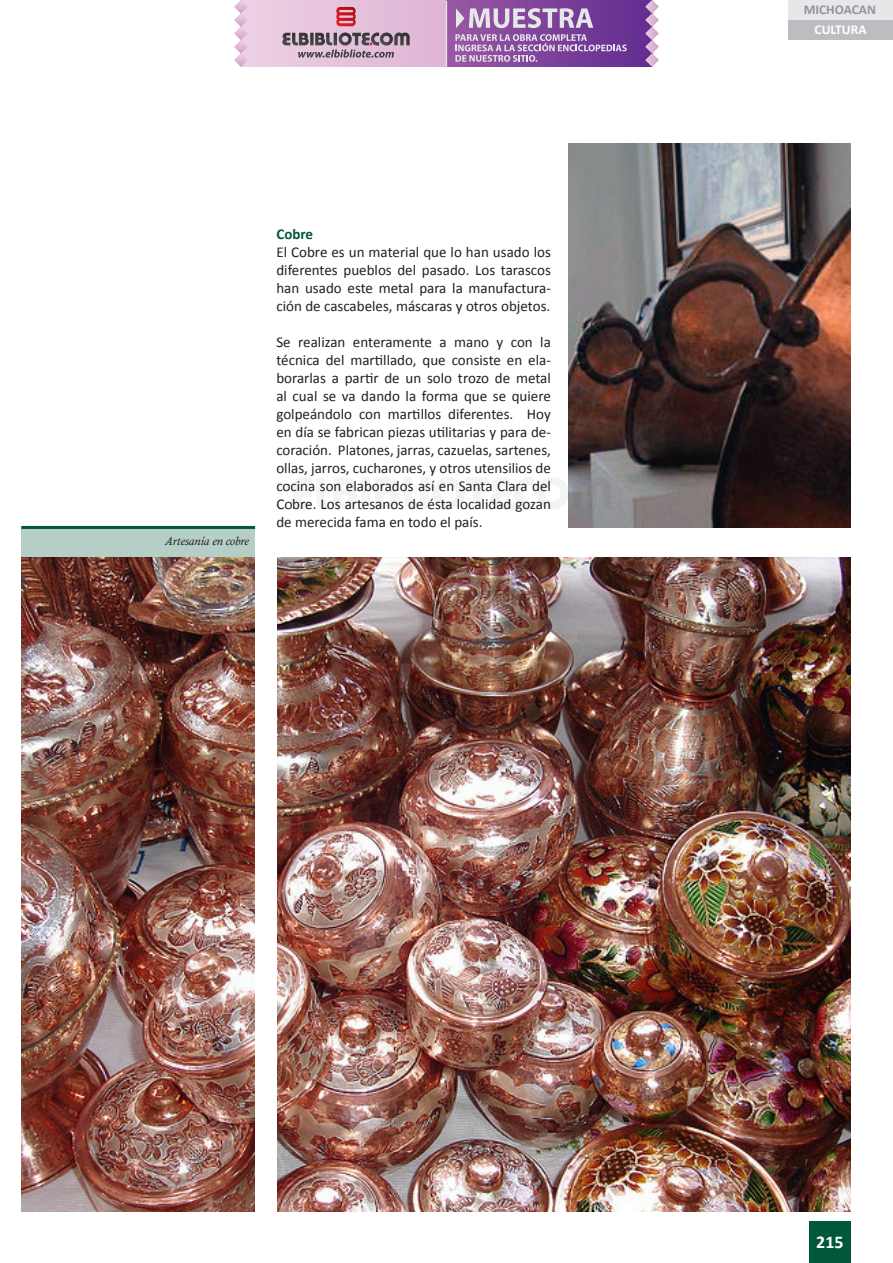
<style>
.page{position:relative;width:893px;height:1263px;background:#fff}
.page>*{position:absolute;margin:0;border:0;box-sizing:border-box;transform-origin:0 0}
.t1{font:700 18px "Calibri";color:#fff}
.texto{font:15px/18px "Calibri";color:#231f20;text-align:justify}
.texto-2{font:700 15px "Calibri";color:#00573c}
.t2{font:700 13.5px "Calibri";color:#939598}
.t3{font:700 13.5px "Calibri";color:#fff}
.t4{font:italic 12px "Calisto";color:#231f20}
</style>
<div class="page">
<div style="left:809px;top:1222px;width:41px;height:41px;background:#00573c"></div>
<div style="left:788px;top:0;width:105px;height:20px;background:#e6e7e9"></div>
<div style="left:788px;top:20px;width:105px;height:20px;background:#bcbdc0"></div>
<div style="left:21px;top:528px;width:234px;height:28px;background:#b5cfc7"></div>
<hr style="left:21px;top:526px;width:234px;height:3px;background:#00573c">
<img style="left:21px;top:558px;width:829px;height:653px">
<div style="left:255px;top:529px;width:21px;height:703px;background:#fff"></div>
<img style="left:569px;top:143px;width:281px;height:384px">
<svg style="left:248px;top:0;width:198px;height:67px;background:#e4c2db"></svg>
<svg style="left:292px;top:478px;width:65px;height:31px"></svg>
<div style="left:362px;top:477px;width:8px;height:32px;background:#f4f4f4"></div>
<svg style="left:376px;top:478px;width:40px;height:31px"></svg>
<div style="left:420px;top:477px;width:8px;height:32px;background:#f4f4f4"></div>
<svg style="left:433px;top:477px;width:178px;height:33px"></svg>
<div style="left:446px;top:0;width:206px;height:67px;background:linear-gradient(to right,#9958a3,#622c91)"></div>
<svg style="left:234px;top:0;width:14px;height:67px"></svg>
<svg style="left:645px;top:0;width:14px;height:67px"></svg>
<svg style="left:336px;top:7px;width:20px;height:19px"></svg>
<svg style="left:281px;top:33px;width:129px;height:25px;background:#a28d9c"></svg>
<svg style="left:455px;top:34px;width:172px;height:28px;background:#986cae"></svg>
<svg style="left:456px;top:8px;width:137px;height:20px;background:#b395c1"></svg>
<hr style="left:446px;top:1px;width:1px;height:66px;background:#e6e7e9">
<p class="t4" style="left:165px;top:534px;width:85px">Artesanía en cobre</p>
<p class="texto-2" style="left:276px;top:224px;width:38px">Cobre</p>
<p class="texto" style="left:276px;top:243px;width:276px">El Cobre es un material que lo han usado los diferentes pueblos del pasado. Los tarascos han usado este metal para la manufactura&shy;ción de cascabeles, máscaras y otros objetos.</p>
<p class="texto" style="left:276px;top:333px;width:276px">Se realizan enteramente a mano y con la técnica del martillado, que consiste en ela&shy;borarlas a partir de un solo trozo de metal al cual se va dando la forma que se quiere golpeándolo con martillos diferentes. Hoy en día se fabrican piezas utilitarias y para de&shy;coración. Platones, jarras, cazuelas, sartenes, ollas, jarros, cucharones, y otros utensilios de cocina son elaborados así en Santa Clara del Cobre. Los artesanos de ésta localidad gozan de merecida fama en todo el país.</p>
<p class="t2" style="left:804px;top:1px;width:74px">MICHOACAN</p>
<p class="t3" style="left:815px;top:21px;width:53px">CULTURA</p>
<p class="t1" style="left:816px;top:1231px;width:29px">215</p>
</div>
